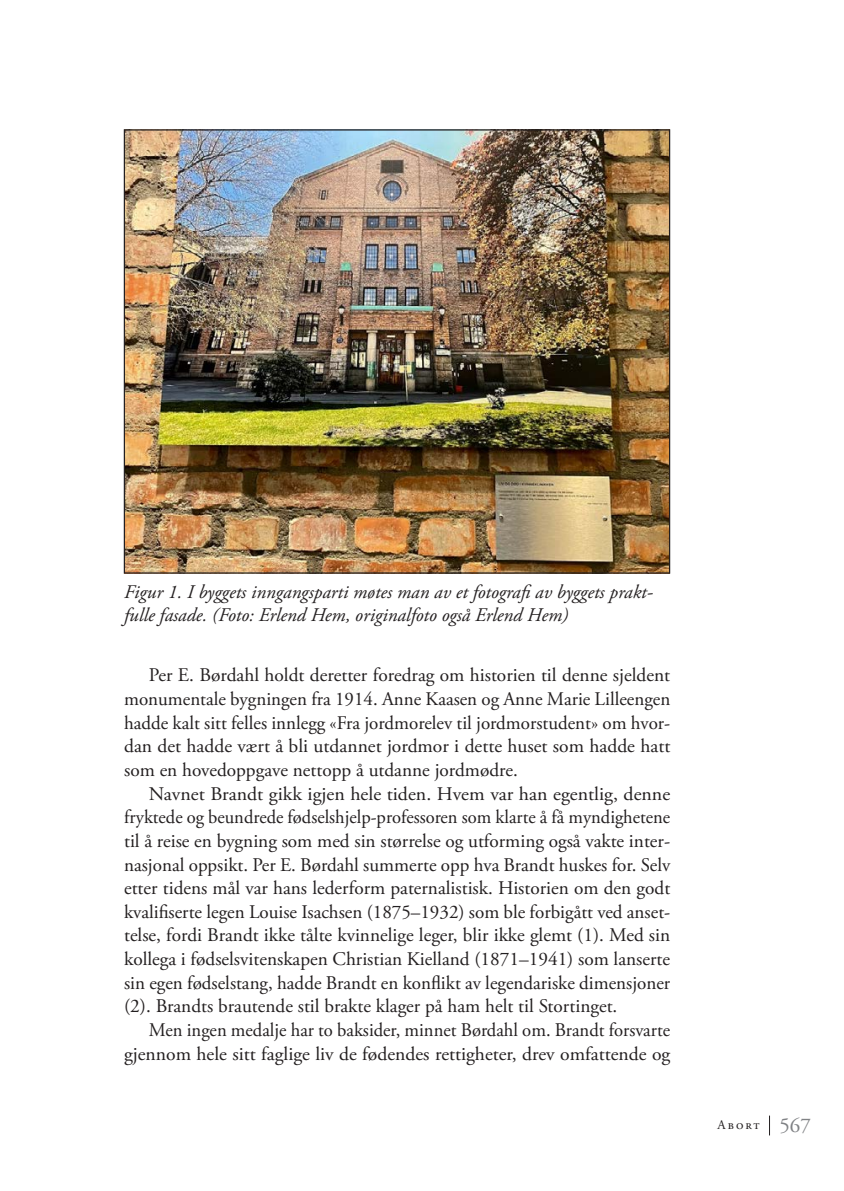
<style>
.page{position:relative;width:844px;height:1191px;background:#fff}
.page>*{position:absolute;margin:0;border:0;box-sizing:border-box;transform-origin:0 0}
.t1{font:19.25px/23.6px "Adobe Garamond Pro";color:#231f20;text-align:justify}
.t2{font:italic 19.25px/23.6px "Adobe Garamond Pro";color:#231f20}
.t3{font:13.12px "Adobe Garamond Pro";letter-spacing:.15em;color:#231f20}
.s1{font-size:21px;color:#808285}
</style>
<div class="page">
<svg style="left:769px;top:1115px;width:1px;height:20px"></svg>
<img style="left:126px;top:131px;width:542px;height:440px">
<p class="t2" style="left:124px;top:580px;width:530px">Figur 1. I byggets inngangsparti møtes man av et fotografi av byggets prakt&shy;fulle fasade. (Foto: Erlend Hem, originalfoto også Erlend Hem)</p>
<p class="t1" style="left:124px;top:664px;width:547px;text-indent:25px">Per E. Børdahl holdt deretter foredrag om historien til denne sjeldent monumentale bygningen fra 1914. Anne Kaasen og Anne Marie Lilleengen hadde kalt sitt felles innlegg «Fra jordmorelev til jordmorstudent» om hvor&shy;dan det hadde vært å bli utdannet jordmor i dette huset som hadde hatt som en hovedoppgave nettopp å utdanne jordmødre.</p>
<p class="t1" style="left:124px;top:782px;width:547px;text-indent:25px">Navnet Brandt gikk igjen hele tiden. Hvem var han egentlig, denne fryktede og beundrede fødselshjelp-professoren som klarte å få myndighetene til å reise en bygning som med sin størrelse og utforming også vakte inter&shy;nasjonal oppsikt. Per E. Børdahl summerte opp hva Brandt huskes for. Selv etter tidens mål var hans lederform paternalistisk. Historien om den godt kvalifiserte legen Louise Isachsen (1875–1932) som ble forbigått ved anset&shy;telse, fordi Brandt ikke tålte kvinnelige leger, blir ikke glemt (1). Med sin kollega i fødselsvitenskapen Christian Kielland (1871–1941) som lanserte sin egen fødselstang, hadde Brandt en konflikt av legendariske dimensjoner (2). Brandts brautende stil brakte klager på ham helt til Stortinget.</p>
<p class="t1" style="left:124px;top:1018px;width:547px;text-align:right">Men ingen medalje har to baksider, minnet Børdahl om. Brandt forsvarte gjennom hele sitt faglige liv de fødendes rettigheter, drev omfattende og</p>
<p class="t3" style="left:717px;top:1117px;width:95px">Abort <span class="s1">567</span></p>
</div>
